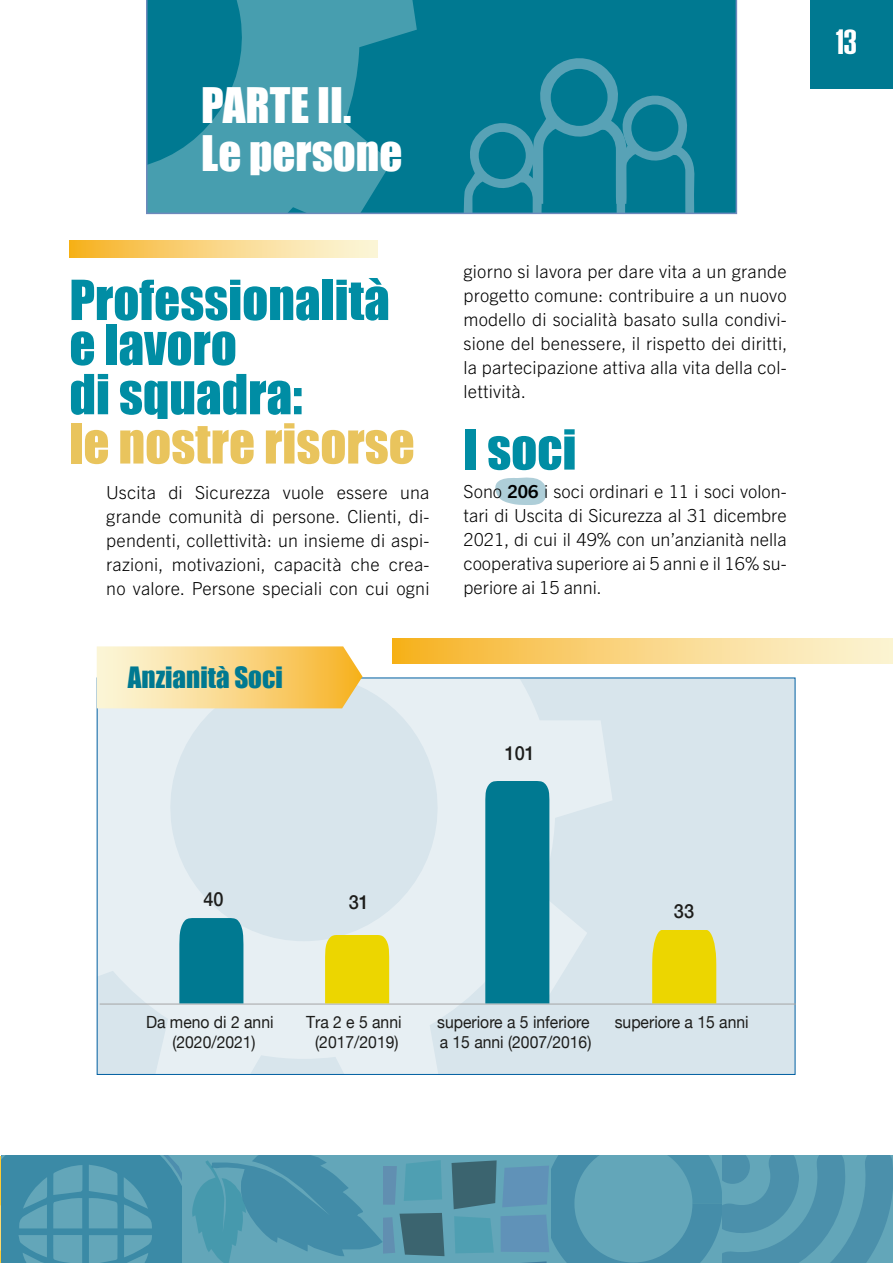
<style>
.page{position:relative;width:893px;height:1263px;background:#fff}
.page>*{position:absolute;margin:0;border:0;box-sizing:border-box;transform-origin:0 0}
.t1{font:51px/45px "Impact";color:#008da4}
.t2{font:51px "Impact";color:#e9c45d}
.t3{font:45px/48px "Impact";color:#fff}
.t4{font:36px "Establo";color:#fff}
.t5{font:27px "Impact";color:#007991}
.t6{font:500 19.35px "Helvetica Neue";color:#1d1d1b;scale:.94 1}
.t7{font:300 18px/24px "Trade Gothic Next LT Pro";letter-spacing:.01em;color:#000;text-align:justify}
.t8{font:16.8px/20.1px "Helvetica Neue";color:#1d1d1b;text-align:center;scale:.94 1}
.s1{font-weight:700}
</style>
<div class="page">
<div style="left:362px;top:1155px;width:189px;height:108px;background:#63a6b9"></div>
<svg style="left:451px;top:1155px;width:442px;height:108px;background:#5698b0"></svg>
<div style="left:180px;top:1155px;width:203px;height:108px;background:#63a6b9"></div>
<svg style="left:192px;top:1155px;width:252px;height:108px"></svg>
<svg style="left:0;top:1155px;width:181px;height:108px;background:#4b95ac"></svg>
<div style="left:810px;top:0;width:83px;height:88px;background:#007991"></div>
<svg style="left:495px;top:477px;width:52px;height:28px"></svg>
<div style="left:97px;top:678px;width:698px;height:396px;background:#d8e5ec"></div>
<svg style="left:99px;top:679px;width:514px;height:394px"></svg>
<svg style="left:97px;top:646px;width:265px;height:62px;background:#f9d98e"></svg>
<div style="left:392px;top:639px;width:501px;height:24px;background:linear-gradient(to right,#f7b325,#fcf7dd)"></div>
<svg style="left:146px;top:0;width:591px;height:214px;background:#1a869c"></svg>
<div style="left:69px;top:241px;width:308px;height:17px;background:linear-gradient(to right,#f7b327,#fcf9e3)"></div>
<hr style="left:100px;top:1003px;width:695px;height:1px;background:#a7a7a7">
<div style="left:652px;top:930px;width:64px;height:73px;background:#ecd600"></div>
<div style="left:485px;top:781px;width:64px;height:222px;background:#007991"></div>
<div style="left:325px;top:935px;width:64px;height:68px;background:#ecd600"></div>
<div style="left:179px;top:918px;width:64px;height:85px;background:#007991"></div>
<h2 class="t3" style="left:201px;top:80px;width:203px">PARTE II.<br>Le persone</h2>
<h1 class="t1" style="left:69px;top:276px;width:322px">Professionalità e lavoro</h1>
<h1 class="t1" style="left:69px;top:370px;width:235px">di squadra:</h1>
<h1 class="t2" style="left:69px;top:404px;width:347px">le nostre risorse</h1>
<p class="t7" style="left:106px;top:479px;width:325px">Uscita di Sicurezza vuole essere una grande comunità di persone. Clienti, di&shy;pendenti, collettività: un insieme di aspi&shy;razioni, motivazioni, capacità che crea&shy;no valore. Persone speciali con cui ogni</p>
<h3 class="t5" style="left:128px;top:656px;width:156px">Anzianità Soci</h3>
<p class="t7" style="left:463px;top:258px;width:325px">giorno si lavora per dare vita a un grande progetto comune: contribuire a un nuovo modello di socialità basato sulla condivi&shy;sione del benessere, il rispetto dei diritti, la partecipazione attiva alla vita della col&shy;lettività.</p>
<h1 class="t1" style="left:463px;top:426px;width:114px">I soci</h1>
<p class="t7" style="left:463px;top:478px;width:325px">Sono <span class="s1">206</span> i soci ordinari e 11 i soci volon&shy;tari di Uscita di Sicurezza al 31 dicembre 2021, di cui il 49% con un’anzianità nella cooperativa superiore ai 5 anni e il 16% su&shy;periore ai 15 anni.</p>
<p class="t6" style="left:505px;top:738px;width:34px">101</p>
<h3 class="t4" style="left:836px;top:21px;width:22px">13</h3>
<p class="t6" style="left:204px;top:884px;width:23px">40</p>
<p class="t6" style="left:349px;top:886px;width:23px">31</p>
<p class="t6" style="left:674px;top:895px;width:23px">33</p>
<p class="t8" style="left:146px;top:1013px;width:137px">Da meno di 2 anni (2020/2021)</p>
<p class="t8" style="left:306px;top:1013px;width:103px">Tra 2 e 5 anni (2017/2019)</p>
<p class="t8" style="left:437px;top:1013px;width:166px;text-align:left">superiore a 5 inferiore a 15 anni (2007/2016)</p>
<p class="t8" style="left:615px;top:1013px;width:144px">superiore a 15 anni</p>
</div>
